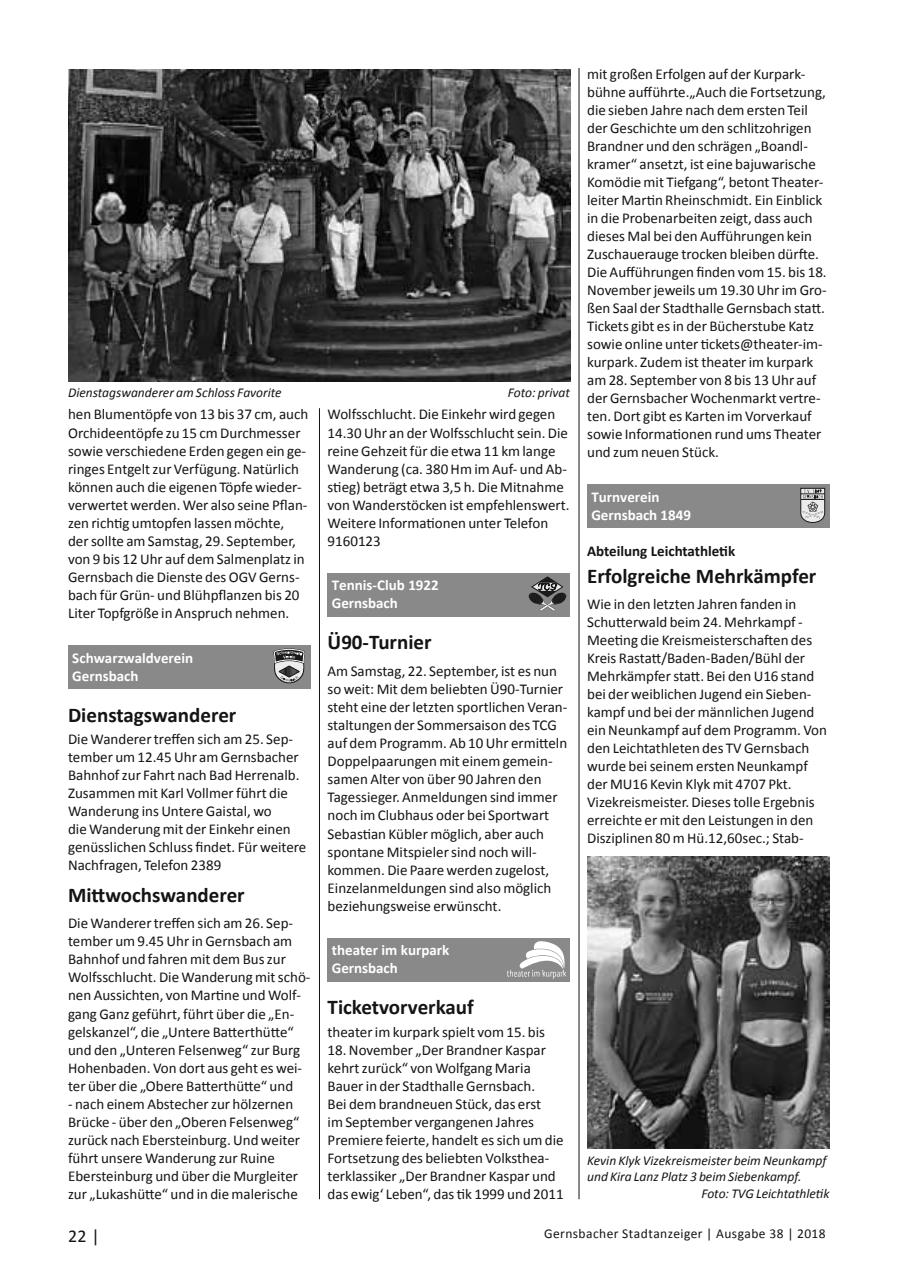
<style>
.page{position:relative;width:902px;height:1280px;background:#fff}
.page>*{position:absolute;margin:0;border:0;box-sizing:border-box;transform-origin:0 0}
.t1{font:700 21px "Calibri";color:#141415}
.t2{font:18px "Calibri";color:#141415}
.t3{font:15px/18px "Calibri";color:#141415}
.t4{font:700 15px/18px "Calibri";color:#fff}
.t5{font:700 15px "Calibri";color:#141415}
.t6{font:italic 13.5px "Calibri";color:#141415}
.t7{font:13.5px "Calibri";letter-spacing:.03em;color:#141415}
</style>
<div class="page">
<hr style="left:578px;top:68px;width:1px;height:1131px;background:#141415">
<hr style="left:319px;top:408px;width:1px;height:791px;background:#141415">
<div style="left:68px;top:645px;width:242px;height:44px;background:#898989"></div>
<svg style="left:273px;top:648px;width:32px;height:35px"></svg>
<div style="left:327px;top:573px;width:243px;height:43px;background:#898989"></div>
<svg style="left:528px;top:576px;width:39px;height:35px"></svg>
<div style="left:327px;top:938px;width:243px;height:43px;background:#898989"></div>
<svg style="left:507px;top:941px;width:59px;height:38px"></svg>
<div style="left:587px;top:484px;width:242px;height:44px;background:#898989"></div>
<svg style="left:800px;top:488px;width:25px;height:35px"></svg>
<img style="left:68px;top:70px;width:502px;height:311px">
<img style="left:587px;top:856px;width:242px;height:292px">
<p class="t6" style="left:68px;top:383px;width:215px">Dienstagswanderer am Schloss Favorite</p>
<p class="t6" style="left:508px;top:383px;width:64px">Foto: privat</p>
<p class="t3" style="left:68px;top:406px;width:242px">hen Blumentöpfe von 13 bis 37 cm, auch Orchideentöpfe zu 15 cm Durchmesser sowie verschiedene Erden gegen ein ge&shy;ringes Entgelt zur Verfügung. Natürlich können auch die eigenen Töpfe wieder&shy;verwertet werden. Wer also seine Pflan&shy;zen richtig umtopfen lassen möchte, der sollte am Samstag, 29. September, von 9 bis 12 Uhr auf dem Salmenplatz in Gernsbach die Dienste des OGV Gerns&shy;bach für Grün- und Blühpflanzen bis 20<br>Liter Topfgröße in Anspruch nehmen.</p>
<p class="t4" style="left:72px;top:648px;width:122px">Schwarzwaldverein<br>Gernsbach</p>
<h1 class="t1" style="left:68px;top:701px;width:170px">Dienstagswanderer</h1>
<p class="t3" style="left:68px;top:730px;width:240px">Die Wanderer treffen sich am 25. Sep&shy;tember um 12.45 Uhr am Gernsbacher Bahnhof zur Fahrt nach Bad Herrenalb.<br>Zusammen mit Karl Vollmer führt die Wanderung ins Untere Gaistal, wo<br>die Wanderung mit der Einkehr einen genüsslichen Schluss findet. Für weitere Nachfragen, Telefon 2389</p>
<h1 class="t1" style="left:68px;top:881px;width:178px">Mittwochswanderer</h1>
<p class="t3" style="left:68px;top:914px;width:244px">Die Wanderer treffen sich am 26. Sep&shy;tember um 9.45 Uhr in Gernsbach am Bahnhof und fahren mit dem Bus zur Wolfsschlucht. Die Wanderung mit schö&shy;nen Aussichten, von Martine und Wolf&shy;gang Ganz geführt, führt über die „En&shy;gelskanzel“, die „Untere Batterthütte“ und den „Unteren Felsenweg“ zur Burg Hohenbaden. Von dort aus geht es wei&shy;ter über die „Obere Batterthütte“ und</p>
<p class="t3" style="left:68px;top:1095px;width:233px">- nach einem Abstecher zur hölzernen Brücke - über den „Oberen Felsenweg“ zurück nach Ebersteinburg. Und weiter führt unsere Wanderung zur Ruine Ebersteinburg und über die Murgleiter zur „Lukashütte“ und in die malerische</p>
<p class="t3" style="left:327px;top:405px;width:243px">Wolfsschlucht. Die Einkehr wird gegen 14.30 Uhr an der Wolfsschlucht sein. Die reine Gehzeit für die etwa 11 km lange Wanderung (ca. 380 Hm im Auf- und Ab&shy;stieg) beträgt etwa 3,5 h. Die Mitnahme von Wanderstöcken ist empfehlenswert.<br>Weitere Informationen unter Telefon 9160123</p>
<p class="t4" style="left:332px;top:576px;width:108px">Tennis-Club 1922<br>Gernsbach</p>
<h1 class="t1" style="left:327px;top:629px;width:105px">Ü90-Turnier</h1>
<p class="t3" style="left:327px;top:662px;width:241px">Am Samstag, 22. September, ist es nun so weit: Mit dem beliebten Ü90-Turnier steht eine der letzten sportlichen Veran&shy;staltungen der Sommersaison des TCG auf dem Programm. Ab 10 Uhr ermitteln Doppelpaarungen mit einem gemein&shy;samen Alter von über 90 Jahren den Tagessieger. Anmeldungen sind immer noch im Clubhaus oder bei Sportwart Sebastian Kübler möglich, aber auch spontane Mitspieler sind noch will&shy;kommen. Die Paare werden zugelost, Einzelanmeldungen sind also möglich beziehungsweise erwünscht.</p>
<p class="t4" style="left:332px;top:941px;width:119px">theater im kurpark<br>Gernsbach</p>
<h1 class="t1" style="left:327px;top:994px;width:148px">Ticketvorverkauf</h1>
<p class="t3" style="left:327px;top:1023px;width:219px">theater im kurpark spielt vom 15. bis</p>
<p class="t3" style="left:327px;top:1041px;width:237px">18. November „Der Brandner Kaspar kehrt zurück“ von Wolfgang Maria Bauer in der Stadthalle Gernsbach.<br>Bei dem brandneuen Stück, das erst<br>im September vergangenen Jahres Premiere feierte, handelt es sich um die Fortsetzung des beliebten Volksthea&shy;terklassiker „Der Brandner Kaspar und das ewig‘ Leben“, das tik 1999 und 2011</p>
<p class="t3" style="left:587px;top:65px;width:241px">mit großen Erfolgen auf der Kurpark&shy;bühne aufführte.„Auch die Fortsetzung, die sieben Jahre nach dem ersten Teil der Geschichte um den schlitzohrigen Brandner und den schrägen „Boandl&shy;kramer“ ansetzt, ist eine bajuwarische Komödie mit Tiefgang“, betont Theater&shy;leiter Martin Rheinschmidt. Ein Einblick in die Probenarbeiten zeigt, dass auch dieses Mal bei den Aufführungen kein Zuschauerauge trocken bleiben dürfte.<br>Die Aufführungen finden vom 15. bis 18.<br>November jeweils um 19.30 Uhr im Gro&shy;ßen Saal der Stadthalle Gernsbach statt.<br>Tickets gibt es in der Bücherstube Katz sowie online unter tickets@theater-im&shy;kurpark. Zudem ist theater im kurpark am 28. September von 8 bis 13 Uhr auf der Gernsbacher Wochenmarkt vertre&shy;ten. Dort gibt es Karten im Vorverkauf sowie Informationen rund ums Theater und zum neuen Stück.</p>
<p class="t4" style="left:591px;top:487px;width:101px">Turnverein<br>Gernsbach 1849</p>
<p class="t5" style="left:587px;top:541px;width:150px">Abteilung Leichtathletik</p>
<h1 class="t1" style="left:587px;top:562px;width:231px">Erfolgreiche Mehrkämpfer</h1>
<p class="t3" style="left:587px;top:595px;width:241px">Wie in den letzten Jahren fanden in Schutterwald beim 24. Mehrkampf - Meeting die Kreismeisterschaften des Kreis Rastatt/Baden-Baden/Bühl der Mehrkämpfer statt. Bei den U16 stand bei der weiblichen Jugend ein Sieben&shy;kampf und bei der männlichen Jugend ein Neunkampf auf dem Programm. Von den Leichtathleten des TV Gernsbach wurde bei seinem ersten Neunkampf der MU16 Kevin Klyk mit 4707 Pkt.<br>Vizekreismeister. Dieses tolle Ergebnis erreichte er mit den Leistungen in den Disziplinen 80 m Hü.12,60sec.; Stab-</p>
<p class="t6" style="left:587px;top:1151px;width:241px">Kevin Klyk Vizekreismeister beim Neunkampf</p>
<p class="t6" style="left:587px;top:1167px;width:216px">und Kira Lanz Platz 3 beim Siebenkampf.</p>
<p class="t6" style="left:701px;top:1184px;width:130px">Foto: TVG Leichtathletik</p>
<p class="t2" style="left:68px;top:1224px;width:33px">22 |</p>
<p class="t7" style="left:544px;top:1225px;width:283px">Gernsbacher Stadtanzeiger | Ausgabe 38 | 2018</p>
</div>
